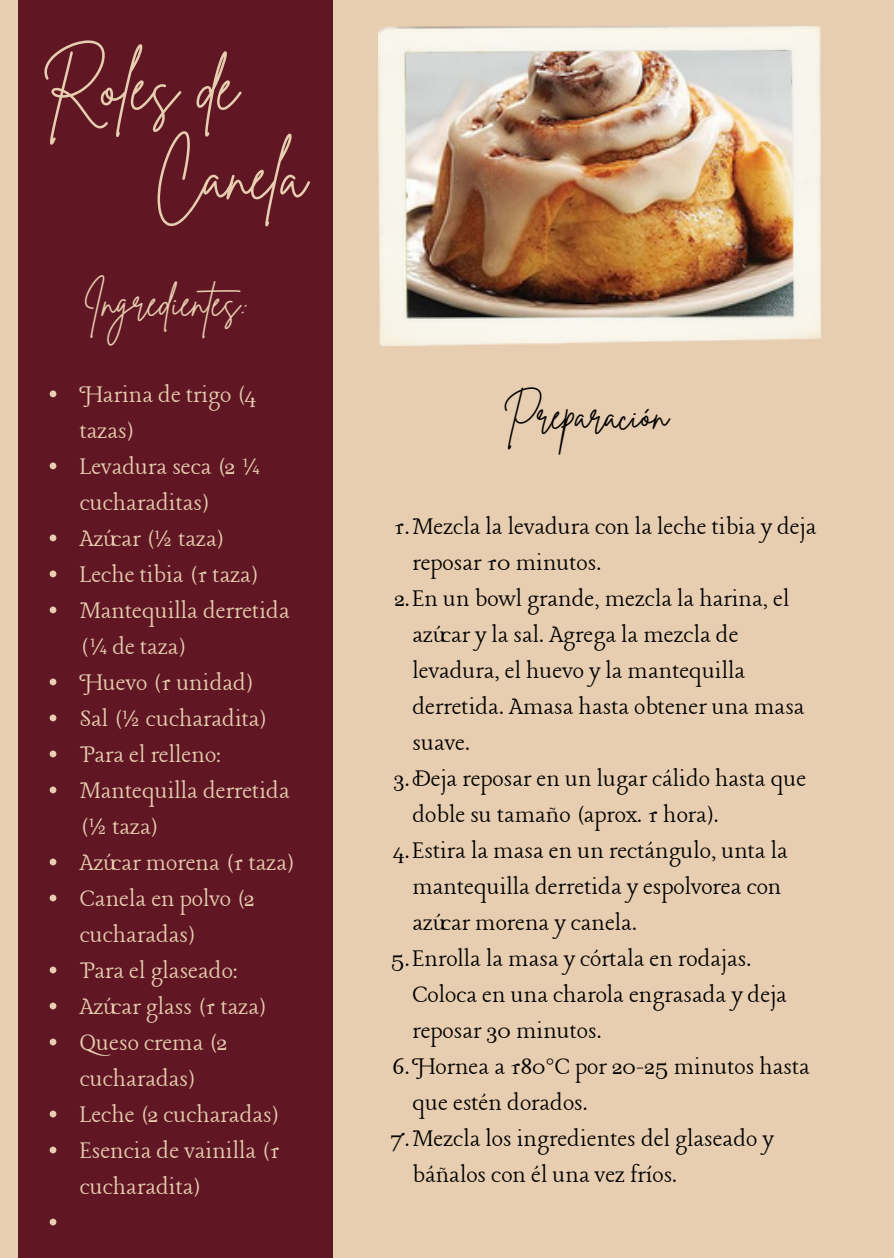
<style>
.page{position:relative;width:894px;height:1258px;background:#fff}
.page>*{position:absolute;margin:0;border:0;box-sizing:border-box;transform-origin:0 0}
.t1{font:65.7px/89.4px "Brittany Signature";color:#e8ceb0}
.t2{font:39px "Brittany Signature";color:#e8ceb0}
.t3{font:39px "Brittany Signature";color:#000}
.t4{font:27px/36px "Lancelot";color:#000}
.t5{font:27px/36px "Lancelot";color:#e8ceb0}
</style>
<div class="page">
<div style="left:0;top:0;width:893px;height:1258px;background:#e8ceb0"></div>
<div style="left:18px;top:0;width:314px;height:1258px;background:#601723"></div>
<img style="left:378px;top:27px;width:442px;height:318px">
<svg style="left:50px;top:390px;width:6px;height:7px"></svg>
<svg style="left:50px;top:462px;width:6px;height:7px"></svg>
<svg style="left:50px;top:534px;width:6px;height:7px"></svg>
<svg style="left:50px;top:570px;width:6px;height:7px"></svg>
<svg style="left:50px;top:606px;width:6px;height:7px"></svg>
<svg style="left:50px;top:678px;width:6px;height:7px"></svg>
<svg style="left:50px;top:714px;width:6px;height:7px"></svg>
<svg style="left:50px;top:750px;width:6px;height:7px"></svg>
<svg style="left:50px;top:786px;width:6px;height:7px"></svg>
<svg style="left:50px;top:858px;width:6px;height:7px"></svg>
<svg style="left:50px;top:894px;width:6px;height:7px"></svg>
<svg style="left:50px;top:966px;width:6px;height:7px"></svg>
<svg style="left:50px;top:1002px;width:6px;height:7px"></svg>
<svg style="left:50px;top:1038px;width:6px;height:7px"></svg>
<svg style="left:50px;top:1110px;width:6px;height:7px"></svg>
<svg style="left:50px;top:1146px;width:6px;height:7px"></svg>
<svg style="left:50px;top:1218px;width:6px;height:7px"></svg>
<p class="t1" style="left:154px;top:44px;width:153px;text-indent:-113px">Roles de<br>Canela</p>
<p class="t2" style="left:83px;top:277px;width:169px">Ingredientes:</p>
<p class="t5" style="left:80px;top:378px;width:178px">Harina de trigo (4 tazas)</p>
<p class="t5" style="left:80px;top:450px;width:182px">Levadura seca (2 ¼ cucharaditas)</p>
<p class="t5" style="left:80px;top:522px;width:145px">Azúcar (½ taza)</p>
<p class="t5" style="left:80px;top:558px;width:180px">Leche tibia (1 taza)</p>
<p class="t5" style="left:80px;top:594px;width:211px">Mantequilla derretida (¼ de taza)</p>
<p class="t5" style="left:80px;top:666px;width:175px">Huevo (1 unidad)</p>
<p class="t5" style="left:80px;top:702px;width:188px">Sal (½ cucharadita)</p>
<p class="t5" style="left:80px;top:738px;width:142px">Para el relleno:</p>
<p class="t5" style="left:80px;top:774px;width:211px">Mantequilla derretida (½ taza)</p>
<p class="t5" style="left:80px;top:846px;width:216px">Azúcar morena (1 taza)</p>
<p class="t5" style="left:80px;top:882px;width:176px">Canela en polvo (2 cucharadas)</p>
<p class="t5" style="left:80px;top:954px;width:159px">Para el glaseado:</p>
<p class="t5" style="left:80px;top:990px;width:188px">Azúcar glass (1 taza)</p>
<p class="t5" style="left:80px;top:1026px;width:149px">Queso crema (2 cucharadas)</p>
<p class="t5" style="left:80px;top:1098px;width:200px">Leche (2 cucharadas)</p>
<h1 class="t5" style="left:80px;top:1134px;width:201px">Esencia de vainilla (1 cucharadita)</h1>
<p class="t3" style="left:502px;top:390px;width:167px">Preparación</p>
<h2 class="t4" style="left:412px;top:510px;width:405px;text-indent:-19px">1.Mezcla la levadura con la leche tibia y deja reposar 10 minutos.</h2>
<p class="t4" style="left:412px;top:582px;width:393px;text-indent:-18px">2.En un bowl grande, mezcla la harina, el azúcar y la sal. Agrega la mezcla de levadura, el huevo y la mantequilla derretida. Amasa hasta obtener una masa suave.</p>
<p class="t4" style="left:412px;top:762px;width:395px;text-indent:-19px">3.Deja reposar en un lugar cálido hasta que doble su tamaño (aprox. 1 hora).</p>
<p class="t4" style="left:412px;top:834px;width:377px;text-indent:-20px">4.Estira la masa en un rectángulo, unta la mantequilla derretida y espolvorea con azúcar morena y canela.</p>
<p class="t4" style="left:412px;top:942px;width:376px;text-indent:-22px">5.Enrolla la masa y córtala en rodajas.<br>Coloca en una charola engrasada y deja reposar 30 minutos.</p>
<p class="t4" style="left:412px;top:1050px;width:399px;text-indent:-20px">6.Hornea a 180°C por 20-25 minutos hasta que estén dorados.</p>
<p class="t4" style="left:412px;top:1122px;width:362px;text-indent:-22px">7.Mezcla los ingredientes del glaseado y báñalos con él una vez fríos.</p>
</div>
